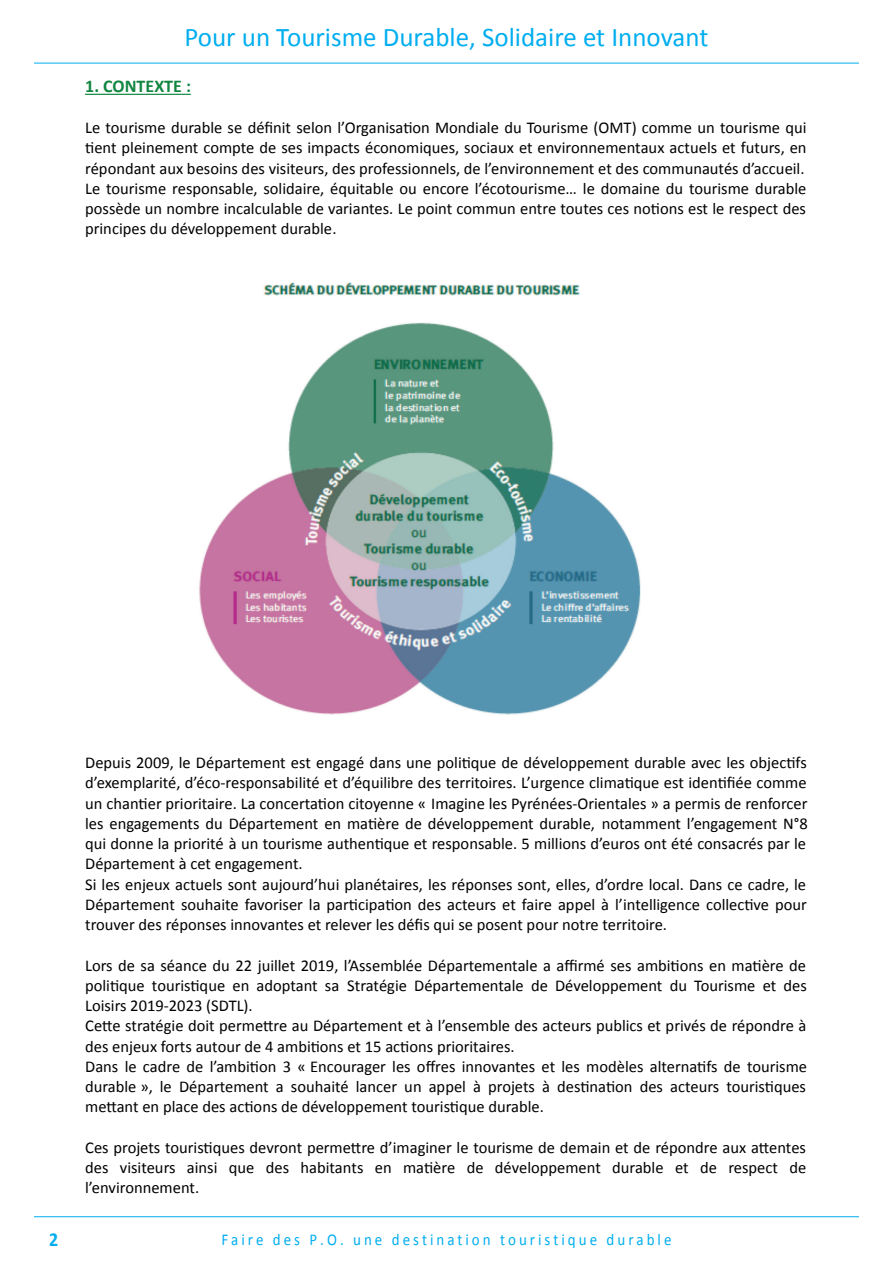
<style>
.page{position:relative;width:893px;height:1263px;background:#fff}
.page>*{position:absolute;margin:0;border:0;box-sizing:border-box;transform-origin:0 0}
.t1{font:27px "Calibri";color:#00aeef}
.t2{font:700 19.8px "Calibri";color:#00aeef;scale:.91 1}
.t3{font:700 18px "Calibri";color:#118641}
.t4{font:16.5px/20.2px "Calibri";color:#000001}
.t5{font:16.5px "Calibri";letter-spacing:.2em;color:#00aeef;scale:.91 1}
</style>
<div class="page">
<hr style="left:34px;top:1216px;width:825px;height:1px;background:#00aeef">
<hr style="left:34px;top:63px;width:825px;height:1px;background:#00aeef">
<img style="left:199px;top:282px;width:442px;height:433px">
<hr style="left:85px;top:94px;width:97px;height:1px;background:#118641">
<h1 class="t1" style="left:184px;top:20px;width:525px">Pour un Tourisme Durable, Solidaire et Innovant</h1>
<p class="t3" style="left:85px;top:78px;width:107px">1. CONTEXTE :</p>
<p class="t4" style="left:85px;top:118px;width:723px">Le tourisme durable se définit selon l’Organisation Mondiale du Tourisme (OMT) comme un tourisme qui tient pleinement compte de ses impacts économiques, sociaux et environnementaux actuels et futurs, en répondant aux besoins des visiteurs, des professionnels, de l’environnement et des communautés d’accueil.<br>Le tourisme responsable, solidaire, équitable ou encore l’écotourisme… le domaine du tourisme durable possède un nombre incalculable de variantes. Le point commun entre toutes ces notions est le respect des principes du développement durable.</p>
<p class="t4" style="left:85px;top:753px;width:724px">Depuis 2009, le Département est engagé dans une politique de développement durable avec les objectifs d’exemplarité, d’éco-responsabilité et d’équilibre des territoires. L’urgence climatique est identifiée comme un chantier prioritaire. La concertation citoyenne « Imagine les Pyrénées-Orientales » a permis de renforcer les engagements du Département en matière de développement durable, notamment l’engagement N°8 qui donne la priorité à un tourisme authentique et responsable. 5 millions d’euros ont été consacrés par le Département à cet engagement.<br>Si les enjeux actuels sont aujourd’hui planétaires, les réponses sont, elles, d’ordre local. Dans ce cadre, le Département souhaite favoriser la participation des acteurs et faire appel à l’intelligence collective pour trouver des réponses innovantes et relever les défis qui se posent pour notre territoire.</p>
<p class="t4" style="left:85px;top:955px;width:723px">Lors de sa séance du 22 juillet 2019, l’Assemblée Départementale a affirmé ses ambitions en matière de politique touristique en adoptant sa Stratégie Départementale de Développement du Tourisme et des Loisirs 2019-2023 (SDTL).<br>Cette stratégie doit permettre au Département et à l’ensemble des acteurs publics et privés de répondre à des enjeux forts autour de 4 ambitions et 15 actions prioritaires.<br>Dans le cadre de l’ambition 3 « Encourager les offres innovantes et les modèles alternatifs de tourisme durable », le Département a souhaité lancer un appel à projets à destination des acteurs touristiques mettant en place des actions de développement touristique durable.</p>
<p class="t4" style="left:85px;top:1137px;width:723px;text-align:justify">Ces projets touristiques devront permettre d’imaginer le tourisme de demain et de répondre aux attentes des visiteurs ainsi que des habitants en matière de développement durable et de respect de l’environnement.</p>
<p class="t2" style="left:49px;top:1227px;width:12px">2</p>
<p class="t5" style="left:221px;top:1229px;width:496px">Faire des P.O. une destination touristique durable</p>
</div>
